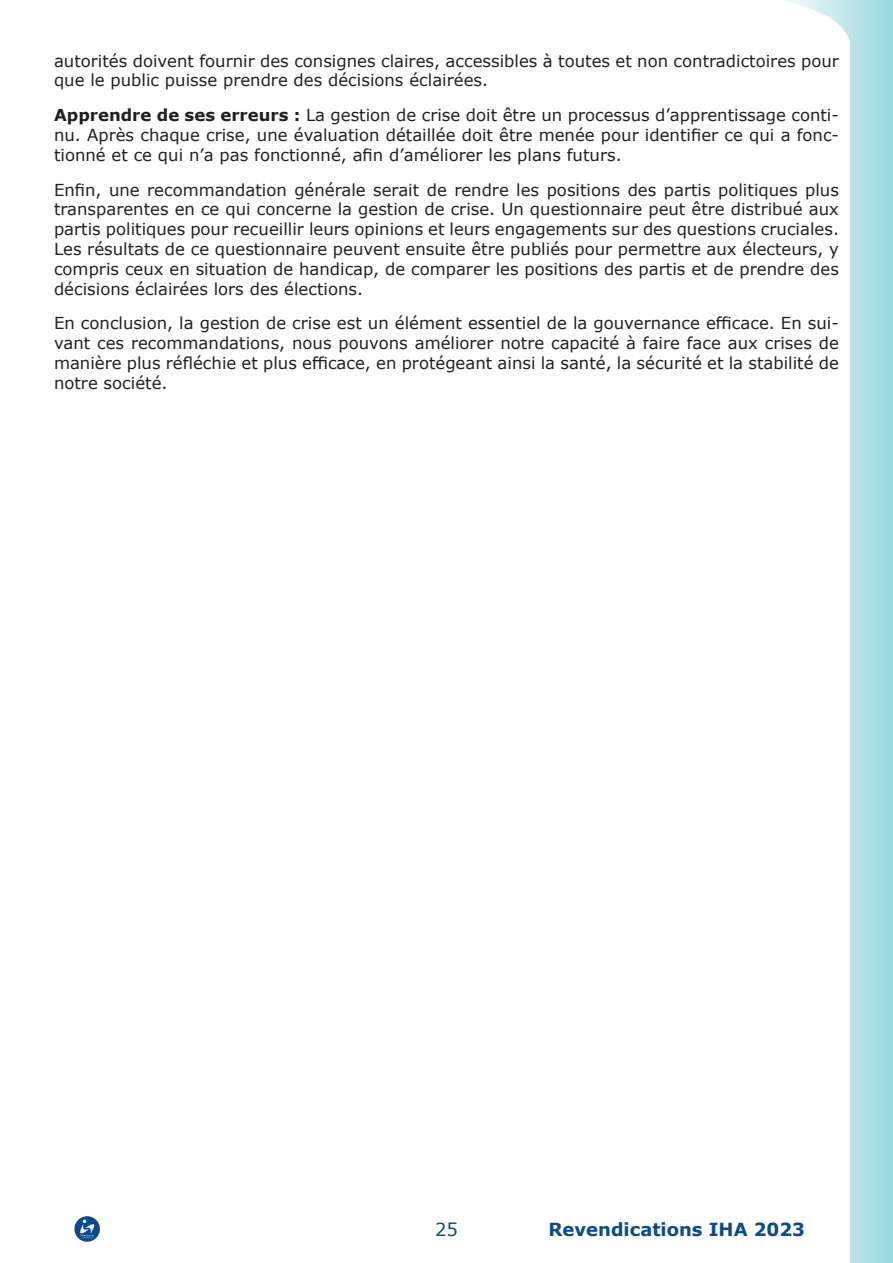
<style>
.page{position:relative;width:893px;height:1263px;background:#fff}
.page>*{position:absolute;margin:0;border:0;box-sizing:border-box;transform-origin:0 0}
.t1{font:700 18px "Verdana";color:#0b4b88}
.t2{font:18px "Verdana";color:#0b4b88}
.t3{font:16.5px/19.8px "Verdana";color:#231f20;text-align:justify}
.s1{font-weight:700}
</style>
<div class="page">
<svg style="left:786px;top:0;width:107px;height:1263px"></svg>
<svg style="left:74px;top:1216px;width:26px;height:26px"></svg>
<svg style="left:79px;top:1219px;width:16px;height:19px"></svg>
<p class="t3" style="left:54px;top:51px;width:786px">autorités doivent fournir des consignes claires, accessibles à toutes et non contradictoires pour que le public puisse prendre des décisions éclairées.</p>
<p class="t3" style="left:54px;top:105px;width:786px"><span class="s1">Apprendre de ses erreurs :</span> La gestion de crise doit être un processus d’apprentissage conti&shy;nu. Après chaque crise, une évaluation détaillée doit être menée pour identifier ce qui a fonc&shy;tionné et ce qui n’a pas fonctionné, afin d’améliorer les plans futurs.</p>
<p class="t3" style="left:54px;top:180px;width:786px">Enfin, une recommandation générale serait de rendre les positions des partis politiques plus transparentes en ce qui concerne la gestion de crise. Un questionnaire peut être distribué aux partis politiques pour recueillir leurs opinions et leurs engagements sur des questions cruciales.<br>Les résultats de ce questionnaire peuvent ensuite être publiés pour permettre aux électeurs, y compris ceux en situation de handicap, de comparer les positions des partis et de prendre des décisions éclairées lors des élections.</p>
<p class="t3" style="left:54px;top:313px;width:786px">En conclusion, la gestion de crise est un élément essentiel de la gouvernance efficace. En sui&shy;vant ces recommandations, nous pouvons améliorer notre capacité à faire face aux crises de manière plus réfléchie et plus efficace, en protégeant ainsi la santé, la sécurité et la stabilité de notre société.</p>
<p class="t2" style="left:435px;top:1216px;width:24px">25</p>
<p class="t1" style="left:549px;top:1217px;width:258px">Revendications IHA 2023</p>
</div>
